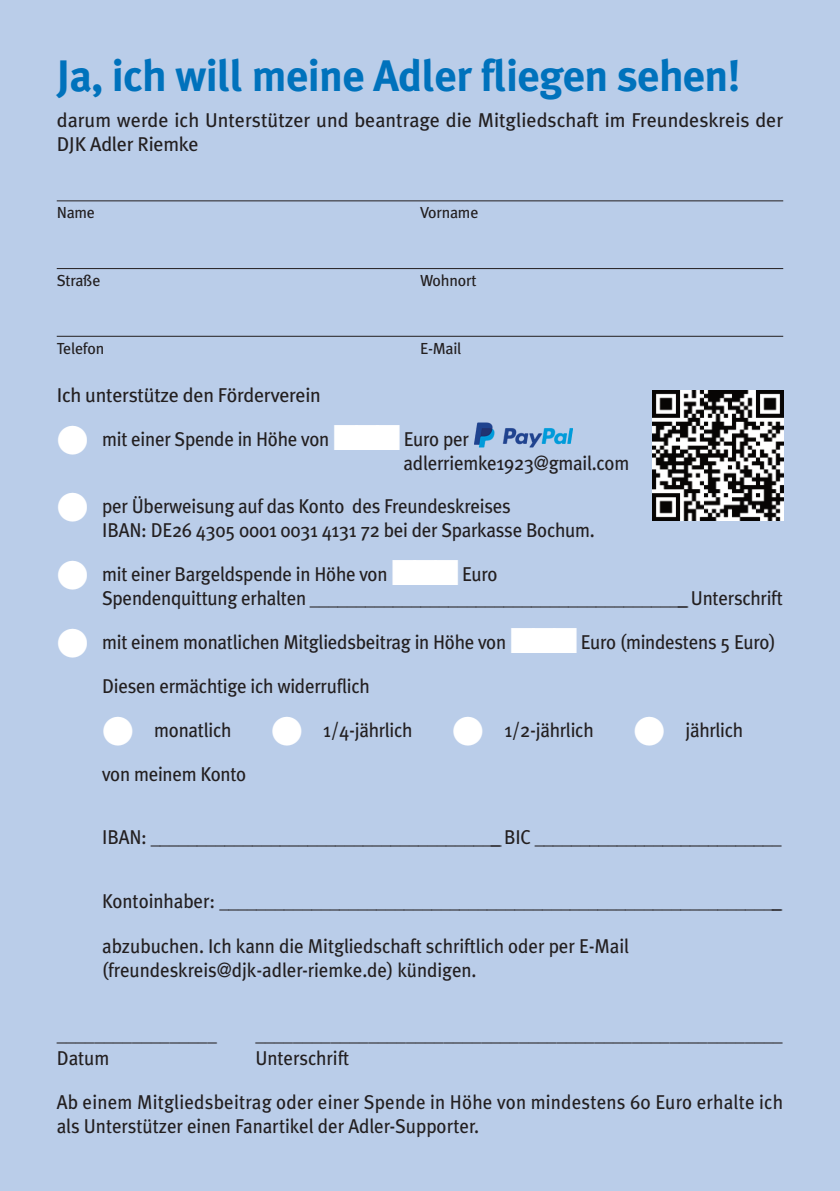
<style>
.page{position:relative;width:840px;height:1191px;background:#fff}
.page>*{position:absolute;margin:0;border:0;box-sizing:border-box;transform-origin:0 0}
.t1{font:700 44px "Meta Plus";letter-spacing:-.015em;color:#0072bc}
.t2{font:20px/24px "Meta Plus";letter-spacing:-.015em;color:#231f20;scale:.95 1}
.t3{font:20px/24px "Meta Plus";letter-spacing:-.015em;color:#231f20}
.t4{font:20px/43.8px "Meta Plus";letter-spacing:.01em;color:#231f20;scale:.95 1}
.t5{font:16px "Meta Plus";letter-spacing:-.015em;color:#231f20}
.s1{color:#fff}
</style>
<div class="page">
<div style="left:0;top:0;width:839px;height:1191px;background:#bacde9"></div>
<hr style="left:57px;top:200px;width:725px;height:1px;background:#231f20">
<hr style="left:57px;top:268px;width:725px;height:1px;background:#231f20">
<hr style="left:57px;top:336px;width:725px;height:1px;background:#231f20">
<img style="left:474px;top:422px;width:98px;height:25px">
<img style="left:652px;top:390px;width:130px;height:131px">
<h1 class="t1" style="left:57px;top:50px;width:685px">Ja, ich will meine Adler fliegen sehen!</h1>
<p class="t3" style="left:57px;top:108px;width:727px">darum werde ich Unterstützer und beantrage die Mitgliedschaft im Freundeskreis der<br>DJK Adler Riemke</p>
<p class="t5" style="left:57px;top:203px;width:40px">Name</p>
<p class="t5" style="left:420px;top:203px;width:60px">Vorname</p>
<p class="t5" style="left:57px;top:271px;width:45px">Straße</p>
<p class="t5" style="left:420px;top:271px;width:58px">Wohnort</p>
<p class="t5" style="left:57px;top:339px;width:49px">Telefon</p>
<p class="t5" style="left:420px;top:339px;width:43px">E-Mail</p>
<p class="t3" style="left:57px;top:383px;width:265px">Ich unterstütze den Förderverein</p>
<p class="t2" style="left:403px;top:426px;width:239px;text-indent:-346px"><span class="s1">●</span> mit einer Spende in Höhe von <span class="s1">■■■</span> Euro per adlerriemke1923@gmail.com</p>
<p class="t2" style="left:102px;top:494px;width:520px;text-indent:-45px"><span class="s1">●</span> per Überweisung auf das Konto des Freundeskreises<br>IBAN: DE26 4305 0001 0031 4131 72 bei der Sparkasse Bochum.</p>
<p class="t2" style="left:102px;top:562px;width:717px;text-indent:-45px"><span class="s1">●</span> mit einer Bargeldspende in Höhe von <span class="s1">■■■</span> Euro<br>Spendenquittung erhalten _________________________________________ Unterschrift</p>
<p class="t2" style="left:102px;top:620px;width:710px;line-height:43.8px;text-indent:-45px"><span class="s1">●</span> mit einem monatlichen Mitgliedsbeitrag in Höhe von <span class="s1">■■■</span> Euro (mindestens 5 Euro)<br>Diesen ermächtige ich widerruflich</p>
<p class="t2" style="left:102px;top:708px;width:676px;line-height:43.8px"><span class="s1">●</span> monatlich <span class="s1">●</span> 1/4-jährlich <span class="s1">●</span> 1/2-jährlich <span class="s1">●</span> jährlich von meinem Konto</p>
<p class="t2" style="left:102px;top:825px;width:716px">IBAN: ______________________________________ BIC ___________________________</p>
<p class="t2" style="left:102px;top:889px;width:715px">Kontoinhaber: _____________________________________________________________</p>
<p class="t2" style="left:102px;top:934px;width:556px">abzubuchen. Ich kann die Mitgliedschaft schriftlich oder per E-Mail (freundeskreis@djk-adler-riemke.de) kündigen.</p>
<p class="t2" style="left:57px;top:1022px;width:170px">_________________</p>
<p class="t2" style="left:255px;top:1022px;width:556px">________________________________________________________</p>
<p class="t2" style="left:57px;top:1046px;width:57px">Datum</p>
<p class="t4" style="left:57px;top:1036px;width:765px;text-indent:198px">Unterschrift<br>Ab einem Mitgliedsbeitrag oder einer Spende in Höhe von mindestens 60 Euro erhalte ich</p>
<p class="t2" style="left:57px;top:1114px;width:446px">als Unterstützer einen Fanartikel der Adler-Supporter.</p>
</div>
